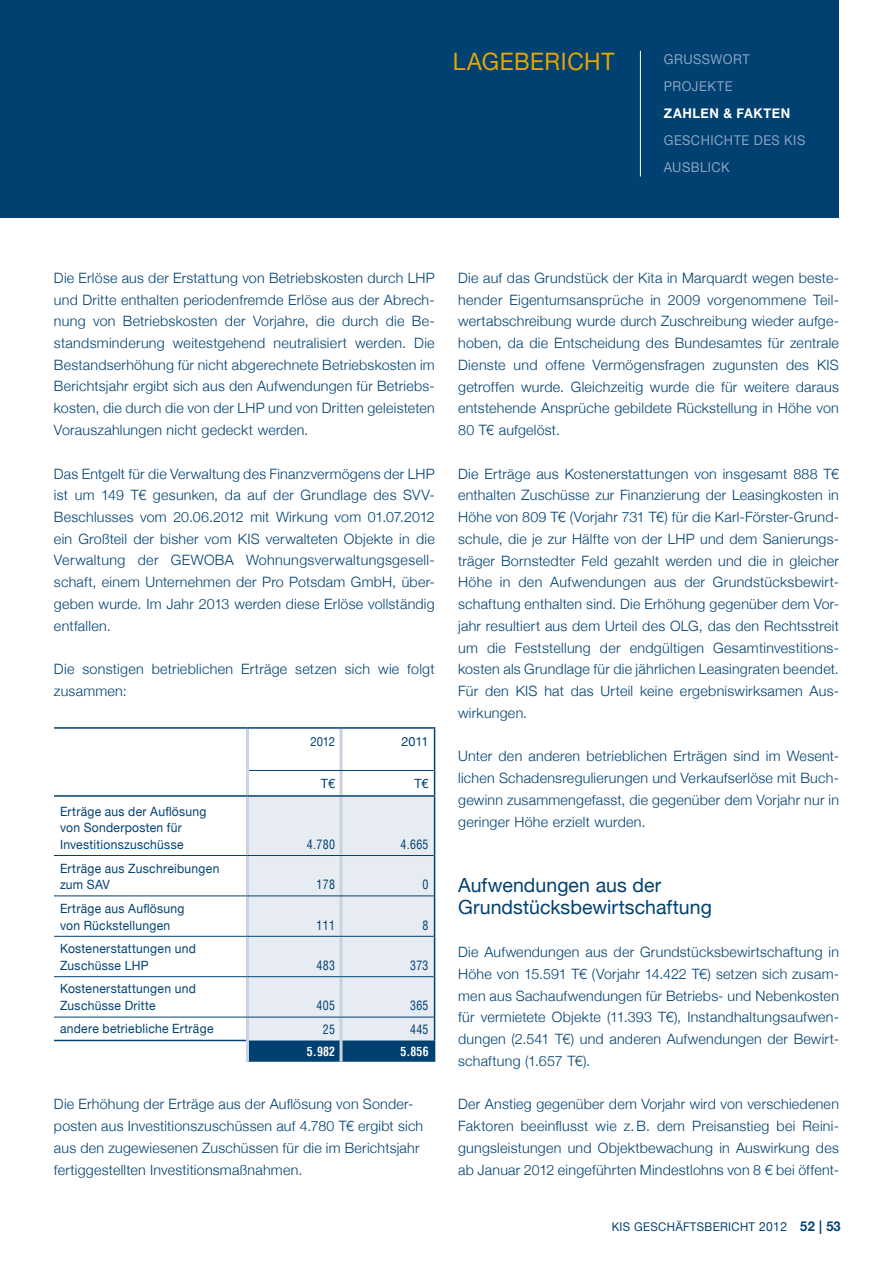
<style>
.page{position:relative;width:893px;height:1263px;background:#fff}
.page>*{position:absolute;margin:0;border:0;box-sizing:border-box;transform-origin:0 0}
.t1{font:24px "Helvetica Neue";letter-spacing:.025em;color:#e6a500;scale:.95 1}
.t2{font:19.5px/21.8px "Helvetica Neue";letter-spacing:.005em;color:#004171}
.t3{font:300 14.25px/21.8px "Helvetica Neue";letter-spacing:.015em;color:#004171;text-align:justify}
.t4{font:13.5px/27px "Helvetica Neue";letter-spacing:.04em;color:#8ca2c0;scale:.95 1}
.t5{font:700 13.5px "Helvetica Neue";letter-spacing:.05em;color:#fff;scale:.95 1}
.t6{font:12.75px/16.5px "Helvetica Neue";letter-spacing:.02em;color:#004171;scale:.95 1}
.t7{font:condensed 12.75px "Helvetica LT";letter-spacing:.03em;color:#004171;scale:.93 1}
.t8{font:12.75px "Helvetica Neue";letter-spacing:.02em;color:#004171}
.t9{font:12.75px "Helvetica Neue";letter-spacing:.02em;color:#004171;scale:.88 1}
.t10{font:700 condensed 12.6px "Helvetica LT";letter-spacing:.01em;color:#fff;scale:.94 1}
.t11{font:12px "Helvetica Neue";letter-spacing:.03em;color:#004171;scale:.95 1}
.s1{font-size:12.75px}
.s2{font-weight:700;font-size:13.5px}
</style>
<div class="page">
<div style="left:0;top:0;width:839px;height:218px;background:#004171"></div>
<hr style="left:640px;top:51px;width:1px;height:125px;background:#fff">
<svg style="left:54px;top:771px;width:286px;height:271px"></svg>
<div style="left:249px;top:797px;width:185px;height:220px;background:#e7ebf2"></div>
<hr style="left:246px;top:729px;width:3px;height:41px;background:#cad3e2">
<hr style="left:246px;top:770px;width:3px;height:25px;background:#cad3e2">
<hr style="left:340px;top:771px;width:3px;height:24px;background:#cad3e2">
<hr style="left:246px;top:797px;width:3px;height:58px;background:#cad3e2">
<hr style="left:340px;top:797px;width:3px;height:58px;background:#cad3e2">
<hr style="left:246px;top:856px;width:3px;height:39px;background:#cad3e2">
<hr style="left:340px;top:856px;width:3px;height:39px;background:#cad3e2">
<hr style="left:246px;top:896px;width:3px;height:40px;background:#cad3e2">
<hr style="left:340px;top:896px;width:3px;height:40px;background:#cad3e2">
<hr style="left:246px;top:937px;width:3px;height:39px;background:#cad3e2">
<hr style="left:340px;top:937px;width:3px;height:39px;background:#cad3e2">
<hr style="left:246px;top:977px;width:3px;height:40px;background:#cad3e2">
<hr style="left:340px;top:977px;width:3px;height:40px;background:#cad3e2">
<hr style="left:246px;top:1017px;width:3px;height:23px;background:#cad3e2">
<hr style="left:246px;top:1040px;width:3px;height:22px;background:#cad3e2">
<hr style="left:54px;top:727px;width:193px;height:2px;background:#004171">
<svg style="left:434px;top:770px;width:1px;height:25px"></svg>
<hr style="left:54px;top:795px;width:193px;height:2px;background:#004171">
<hr style="left:247px;top:795px;width:94px;height:2px;background:#004171">
<hr style="left:341px;top:795px;width:94px;height:2px;background:#004171">
<hr style="left:54px;top:855px;width:193px;height:1px;background:#004171">
<hr style="left:247px;top:855px;width:94px;height:1px;background:#004171">
<hr style="left:341px;top:855px;width:93px;height:1px;background:#004171">
<hr style="left:54px;top:895px;width:193px;height:1px;background:#004171">
<hr style="left:247px;top:895px;width:94px;height:1px;background:#004171">
<hr style="left:341px;top:895px;width:93px;height:1px;background:#004171">
<hr style="left:54px;top:936px;width:193px;height:1px;background:#004171">
<hr style="left:247px;top:936px;width:94px;height:1px;background:#004171">
<hr style="left:341px;top:936px;width:93px;height:1px;background:#004171">
<hr style="left:54px;top:976px;width:193px;height:1px;background:#004171">
<hr style="left:247px;top:976px;width:94px;height:1px;background:#004171">
<hr style="left:341px;top:976px;width:93px;height:1px;background:#004171">
<hr style="left:54px;top:1017px;width:193px;height:1px;background:#004171">
<hr style="left:54px;top:1040px;width:192px;height:1px;background:#004171">
<hr style="left:434px;top:797px;width:1px;height:58px;background:#004171">
<hr style="left:434px;top:855px;width:1px;height:41px;background:#004171">
<hr style="left:434px;top:896px;width:1px;height:40px;background:#004171">
<hr style="left:434px;top:936px;width:1px;height:41px;background:#004171">
<hr style="left:434px;top:977px;width:1px;height:40px;background:#004171">
<svg style="left:247px;top:1017px;width:188px;height:45px;background:#7899b4"></svg>
<hr style="left:340px;top:729px;width:3px;height:41px;background:#cad3e2">
<hr style="left:247px;top:727px;width:94px;height:2px;background:#004171">
<hr style="left:341px;top:727px;width:94px;height:2px;background:#004171">
<hr style="left:434px;top:729px;width:1px;height:41px;background:#004171">
<hr style="left:249px;top:770px;width:92px;height:1px;background:#004171">
<hr style="left:341px;top:770px;width:93px;height:1px;background:#004171">
<h1 class="t1" style="left:453px;top:48px;width:172px">Lag ebericht</h1>
<p class="t4" style="left:664px;top:45px;width:92px">Grusswort<br>Projekte</p>
<p class="t5" style="left:664px;top:105px;width:87px">ZAHLEN &amp; FAK</p>
<p class="t5" style="left:763px;top:105px;width:30px">TEN</p>
<p class="t4" style="left:664px;top:126px;width:143px">Geschichte des KIS<br>Ausblick</p>
<p class="t3" style="left:54px;top:266px;width:382px">Die Erlöse aus der Erstattung von Betriebskosten durch LHP und Dritte enthalten periodenfremde Erlöse aus der Abrech&shy;nung von Betriebskosten der Vorjahre, die durch die Be&shy;standsminderung weitestgehend neutralisiert werden. Die Bestandserhöhung für nicht abgerechnete Betriebskosten im Berichtsjahr ergibt sich aus den Aufwendungen für Betriebs&shy;kosten, die durch die von der LHP und von Dritten geleisteten Vorauszahlungen nicht gedeckt werden.</p>
<p class="t3" style="left:54px;top:462px;width:382px">Das Entgelt für die Verwaltung des Finanzvermögens der LHP ist um 149 T€ gesunken, da auf der Grundlage des SVV-Beschlusses vom 20.06.2012 mit Wirkung vom 01.07.2012 ein Großteil der bisher vom KIS verwalteten Objekte in die Verwaltung der GEWOBA Wohnungsverwaltungsgesell&shy;schaft, einem Unternehmen der Pro Potsdam GmbH, über&shy;geben wurde. Im Jahr 2013 werden diese Erlöse vollständig entfallen.</p>
<p class="t3" style="left:54px;top:658px;width:382px">Die sonstigen betrieblichen Erträge setzen sich wie folgt zusammen:</p>
<p class="t6" style="left:60px;top:803px;width:156px">Erträge aus der Auflösung von Sonderposten für<br>I nvestitionszuschüsse</p>
<p class="t6" style="left:60px;top:860px;width:169px">Erträge aus Zuschreibungen zum SAV</p>
<p class="t6" style="left:60px;top:900px;width:133px">Erträge aus Auflösung von Rückstellungen</p>
<p class="t6" style="left:60px;top:940px;width:145px">Kostenerstattungen und<br>Zuschüsse LH P</p>
<p class="t6" style="left:60px;top:980px;width:145px">Kostenerstattungen und<br>Zuschüsse Dritte</p>
<p class="t9" style="left:310px;top:734px;width:29px">2012</p>
<p class="t8" style="left:401px;top:734px;width:29px">2011</p>
<p class="t8" style="left:321px;top:776px;width:16px">T€</p>
<p class="t8" style="left:415px;top:776px;width:16px">T€</p>
<p class="t7" style="left:307px;top:836px;width:32px">4.780</p>
<p class="t7" style="left:400px;top:836px;width:32px">4.665</p>
<p class="t7" style="left:317px;top:876px;width:21px">178</p>
<p class="t7" style="left:423px;top:876px;width:8px">0</p>
<p class="t7" style="left:317px;top:917px;width:21px">111</p>
<p class="t7" style="left:423px;top:917px;width:8px">8</p>
<p class="t7" style="left:317px;top:957px;width:21px">483</p>
<p class="t7" style="left:410px;top:957px;width:21px">373</p>
<p class="t7" style="left:317px;top:998px;width:21px">405</p>
<p class="t7" style="left:410px;top:998px;width:21px">365</p>
<p class="t6" style="left:60px;top:1020px;width:163px">andere betriebliche Erträge</p>
<p class="t7" style="left:323px;top:1021px;width:15px">25</p>
<p class="t7" style="left:410px;top:1021px;width:21px">445</p>
<p class="t10" style="left:307px;top:1043px;width:31px">5.982</p>
<p class="t10" style="left:400px;top:1043px;width:31px">5.856</p>
<p class="t3" style="left:54px;top:1093px;width:371px;text-align:left">Die Erhöhung der Erträge aus der Auflösung von Sonder&shy;posten aus Investitionszuschüssen auf 4.780 T€ ergibt sich aus den zugewiesenen Zuschüssen für die im Berichtsjahr fertiggestellten Investitionsmaßnahmen.</p>
<p class="t3" style="left:458px;top:267px;width:382px">Die auf das Grundstück der Kita in Marquardt wegen beste&shy;hender Eigentumsansprüche in 2009 vorgenommene Teil&shy;wertabschreibung wurde durch Zuschreibung wieder aufge&shy;hoben, da die Entscheidung des Bundesamtes für zentrale Dienste und offene Vermögensfragen zugunsten des KIS getroffen wurde. Gleichzeitig wurde die für weitere daraus entstehende Ansprüche gebildete Rückstellung in Höhe von 80 T€ aufgelöst.</p>
<p class="t3" style="left:458px;top:462px;width:382px;text-align:left">Die Erträge aus Kostenerstattungen von insgesamt 888 T€ enthalten Zuschüsse zur Finanzierung der Leasingkosten in Höhe von 809 T€ (Vorjahr 731 T€) für die Karl-Förster-Grund&shy;schule, die je zur Hälfte von der LHP und dem Sanierungs&shy;träger Bornstedter Feld gezahlt werden und die in gleicher Höhe in den Aufwendungen aus der Grundstücksbewirt&shy;schaftung enthalten sind. Die Erhöhung gegenüber dem Vor&shy;jahr resultiert aus dem Urteil des OLG, das den Rechtsstreit um die Feststellung der endgültigen Gesamtinvestitions&shy;kosten als Grundlage für die jährlichen Leasingraten beendet.<br>Für den KIS hat das Urteil keine ergebniswirksamen Aus&shy;wirkungen.</p>
<p class="t3" style="left:458px;top:745px;width:382px;text-align:left">Unter den anderen betrieblichen Erträgen sind im Wesent&shy;lichen Schadensregulierungen und Verkaufserlöse mit Buch&shy;gewinn zusammengefasst, die gegenüber dem Vorjahr nur in geringer Höhe erzielt wurden.</p>
<h2 class="t2" style="left:458px;top:874px;width:255px">Aufwendungen aus der<br>Grundstücksbewirtschaftung</h2>
<p class="t3" style="left:458px;top:941px;width:382px">Die Aufwendungen aus der Grundstücksbewirtschaftung in Höhe von 15.591 T€ (Vorjahr 14.422 T€) setzen sich zusam&shy;men aus Sachaufwendungen für Betriebs- und Nebenkosten für vermietete Objekte (11.393 T€), Instandhaltungsaufwen&shy;dungen (2.541 T€) und anderen Aufwendungen der Bewirt&shy;schaftung (1.657 T€).</p>
<p class="t3" style="left:458px;top:1093px;width:382px">Der Anstieg gegenüber dem Vorjahr wird von verschiedenen Faktoren beeinflusst wie z.B. dem Preisanstieg bei Reini&shy;gungsleistungen und Objektbewachung in Auswirkung des ab Januar 2012 eingeführten Mindestlohns von 8 € bei öffent-</p>
<p class="t11" style="left:612px;top:1219px;width:243px">KIS Geschäftsbericht <span class="s1">2012</span> <span class="s2">52 | 53</span></p>
</div>
